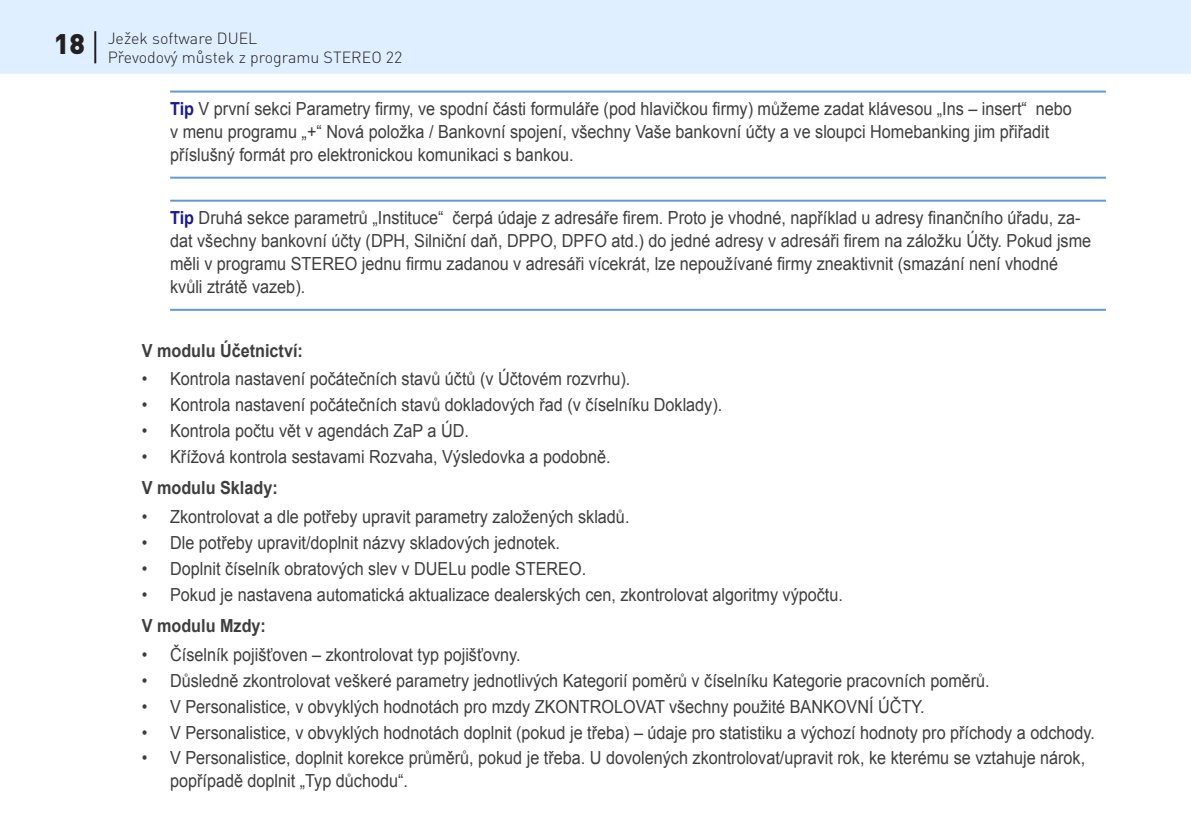
<style>
.page{position:relative;width:1191px;height:840px;background:#fff}
.page>*{position:absolute;margin:0;border:0;box-sizing:border-box;transform-origin:0 0}
.t1{font:900 28px "DINCE";color:#231f20}
.Normal_-_odraz{font:18px/23px "Arial";color:#3e3e3f;scale:.9 1}
.Normal_-_upozornění{font:18px/23px "Arial";color:#3e3e3f;scale:.9 1}
.t2{font:700 18px "Arial";color:#3e3e3f;scale:.9 1}
.t3{font:300 16px "DINCE";color:#231f20}
.s1{font-weight:700;color:#1a1a8d}
</style>
<div class="page">
<div style="left:0;top:0;width:1190px;height:74px;background:#dfefff"></div>
<hr style="left:94px;top:31px;width:2px;height:32px;background:#231f20">
<svg style="left:1190px;top:0;width:1px;height:74px"></svg>
<hr style="left:170px;top:90px;width:936px;height:2px;background:#6599d1">
<hr style="left:170px;top:176px;width:936px;height:2px;background:#6599d1">
<hr style="left:170px;top:199px;width:936px;height:2px;background:#6599d1">
<hr style="left:170px;top:308px;width:936px;height:2px;background:#6599d1">
<p class="t1" style="left:54px;top:25px;width:33px">18</p>
<p class="t3" style="left:108px;top:28px;width:151px">Ježek software DUEL</p>
<p class="t3" style="left:108px;top:47px;width:296px">Převodový můstek z programu STEREO 22</p>
<p class="Normal_-_upozornění" style="left:170px;top:97px;width:1003px"><span class="s1">Tip</span> V první sekci Parametry firmy, ve spodní části formuláře (pod hlavičkou firmy) můžeme zadat klávesou „Ins – insert“ nebo v menu programu „+“ Nová položka / Bankovní spojení, všechny Vaše bankovní účty a ve sloupci Homebanking jim přiřadit příslušný formát pro elektronickou komunikaci s bankou.</p>
<p class="Normal_-_upozornění" style="left:170px;top:206px;width:1025px"><span class="s1">Tip</span> Druhá sekce parametrů „Instituce“ čerpá údaje z adresáře firem. Proto je vhodné, například u adresy finančního úřadu, za&shy;dat všechny bankovní účty (DPH, Silniční daň, DPPO, DPFO atd.) do jedné adresy v adresáři firem na záložku Účty. Pokud jsme měli v programu STEREO jednu firmu zadanou v adresáři vícekrát, lze nepoužívané firmy zneaktivnit (smazání není vhodné kvůli ztrátě vazeb).</p>
<p class="t2" style="left:142px;top:337px;width:181px">V modulu Účetnictví:</p>
<p class="Normal_-_odraz" style="left:142px;top:367px;width:544px">• Kontrola nastavení počátečních stavů účtů (v Účtovém rozvrhu).</p>
<p class="Normal_-_odraz" style="left:142px;top:393px;width:646px">• Kontrola nastavení počátečních stavů dokladových řad (v číselníku Doklady).</p>
<p class="Normal_-_odraz" style="left:142px;top:419px;width:365px">• Kontrola počtu vět v agendách ZaP a ÚD.</p>
<p class="Normal_-_odraz" style="left:142px;top:444px;width:522px">• Křížová kontrola sestavami Rozvaha, Výsledovka a podobně.</p>
<p class="t2" style="left:142px;top:475px;width:153px">V modulu Sklady:</p>
<p class="Normal_-_odraz" style="left:142px;top:505px;width:543px">• Zkontrolovat a dle potřeby upravit parametry založených skladů.</p>
<p class="Normal_-_odraz" style="left:142px;top:530px;width:466px">• Dle potřeby upravit/doplnit názvy skladových jednotek.</p>
<p class="Normal_-_odraz" style="left:142px;top:556px;width:495px">• Doplnit číselník obratových slev v DUELu podle STEREO.</p>
<p class="Normal_-_odraz" style="left:142px;top:582px;width:780px">• Pokud je nastavena automatická aktualizace dealerských cen, zkontrolovat algoritmy výpočtu.</p>
<p class="t2" style="left:142px;top:613px;width:140px">V modulu Mzdy:</p>
<p class="Normal_-_odraz" style="left:142px;top:642px;width:422px">• Číselník pojišťoven – zkontrolovat typ pojišťovny.</p>
<p class="Normal_-_odraz" style="left:142px;top:668px;width:943px">• Důsledně zkontrolovat veškeré parametry jednotlivých Kategorií poměrů v číselníku Kategorie pracovních poměrů.</p>
<p class="Normal_-_odraz" style="left:142px;top:694px;width:871px">• V Personalistice, v obvyklých hodnotách pro mzdy ZKONTROLOVAT všechny použité BANKOVNÍ ÚČTY.</p>
<p class="Normal_-_odraz" style="left:142px;top:720px;width:1060px">• V Personalistice, v obvyklých hodnotách doplnit (pokud je třeba) – údaje pro statistiku a výchozí hodnoty pro příchody a odchody.</p>
<p class="Normal_-_odraz" style="left:170px;top:746px;width:1018px;text-indent:-28px">• V Personalistice, doplnit korekce průměrů, pokud je třeba. U dovolených zkontrolovat/upravit rok, ke kterému se vztahuje nárok, popřípadě doplnit „Typ důchodu“.</p>
</div>
